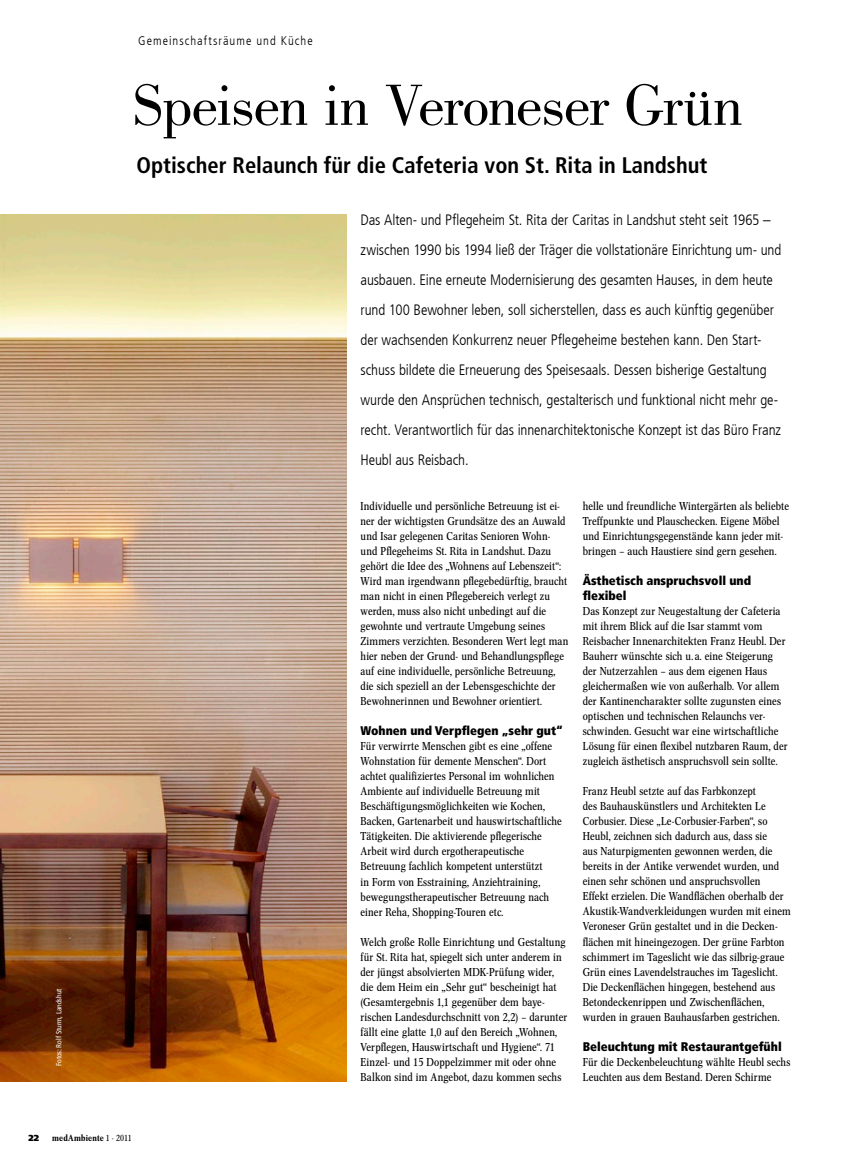
<style>
.page{position:relative;width:844px;height:1170px;background:#fff}
.page>*{position:absolute;margin:0;border:0;box-sizing:border-box;transform-origin:0 0}
.t1{font:60px "Bodoni Std";letter-spacing:-.02em;color:#000}
.t2{font:700 condensed 22.5px "Frutiger LT Com";color:#000}
.t3{font:300 condensed 15px/30px "Frutiger LT Com";letter-spacing:-.005em;color:#000}
.t4{font:900 condensed 12.5px/15px "Frutiger LT Com";color:#000}
.t5{font:300 condensed 12.5px "Frutiger LT Com";letter-spacing:.08em;color:#000}
.t6{font:11.25px/15px "Concorde Nova";letter-spacing:.01em;color:#000}
.t7{font:500 8.75px "Concorde Nova";letter-spacing:.025em;color:#000}
.t8{font:900 8.75px "Frutiger LT Com";color:#000}
.t9{font:condensed 7.5px "Frutiger LT Com";color:#fff}
.s1{font-weight:400}
</style>
<div class="page">
<img style="left:0;top:215px;width:346px;height:866px">
<p class="t9" style="left:54px;top:1065px;width:79px;rotate:-90deg">Fotos: Rolf Sturm, Landshut</p>
<p class="t5" style="left:138px;top:34px;width:176px">Gemeinschaftsräume und Küche</p>
<h1 class="t1" style="left:133px;top:72px;width:611px">Speisen in Veroneser Grün</h1>
<h2 class="t2" style="left:136px;top:151px;width:572px">Optischer Relaunch für die Cafeteria von St. Rita in Landshut</h2>
<p class="t3" style="left:360px;top:205px;width:422px">Das Alten- und Pflegeheim St. Rita der Caritas in Landshut steht seit 1965 – zwischen 1990 bis 1994 ließ der Träger die vollstationäre Einrichtung um- und ausbauen. Eine erneute Modernisierung des gesamten Hauses, in dem heute rund 100 Bewohner leben, soll sicherstellen, dass es auch künftig gegenüber der wachsenden Konkurrenz neuer Pflegeheime bestehen kann. Den Start&shy;schuss bildete die Erneuerung des Speisesaals. Dessen bisherige Gestaltung wurde den Ansprüchen technisch, gestalterisch und funktional nicht mehr ge&shy;recht. Verantwortlich für das innenarchitektonische Konzept ist das Büro Franz Heubl aus Reisbach.</p>
<p class="t6" style="left:360px;top:499px;width:209px">Individuelle und persönliche Betreuung ist ei&shy;ner der wichtigsten Grundsätze des an Auwald und Isar gelegenen Caritas Senioren Wohn&shy;und Pflegeheims St. Rita in Landshut. Dazu gehört die Idee des „Wohnens auf Lebenszeit“:<br>Wird man irgendwann pflegebedürftig, braucht man nicht in einen Pflegebereich verlegt zu werden, muss also nicht unbedingt auf die gewohnte und vertraute Umgebung seines Zimmers verzichten. Besonderen Wert legt man hier neben der Grund- und Behandlungspflege auf eine individuelle, persönliche Betreuung, die sich speziell an der Lebensgeschichte der Bewohnerinnen und Bewohner orientiert.</p>
<p class="t4" style="left:360px;top:723px;width:204px">Wohnen und Verpflegen „sehr gut“</p>
<p class="t6" style="left:360px;top:739px;width:203px">Für verwirrte Menschen gibt es eine „offene Wohnstation für demente Menschen“. Dort achtet qualifiziertes Personal im wohnlichen Ambiente auf individuelle Betreuung mit Beschäftigungsmöglichkeiten wie Kochen, Backen, Gartenarbeit und hauswirtschaftliche Tätigkeiten. Die aktivierende pflegerische Arbeit wird durch ergotherapeutische Betreuung fachlich kompetent unterstützt<br>in Form von Esstraining, Anziehtraining, bewegungstherapeutischer Betreuung nach einer Reha, Shopping-Touren etc.</p>
<p class="t6" style="left:360px;top:934px;width:208px">Welch große Rolle Einrichtung und Gestaltung für St. Rita hat, spiegelt sich unter anderem in der jüngst absolvierten MDK-Prüfung wider, die dem Heim ein „Sehr gut“ bescheinigt hat (Gesamtergebnis 1,1 gegenüber dem baye&shy;rischen Landesdurchschnitt von 2,2) – darunter fällt eine glatte 1,0 auf den Bereich „Wohnen, Verpflegen, Hauswirtschaft und Hygiene“. 71<br>Einzel- und 15 Doppelzimmer mit oder ohne Balkon sind im Angebot, dazu kommen sechs</p>
<p class="t6" style="left:582px;top:499px;width:208px">helle und freundliche Wintergärten als beliebte Treffpunkte und Plauschecken. Eigene Möbel und Einrichtungsgegenstände kann jeder mit&shy;bringen – auch Haustiere sind gern gesehen.</p>
<p class="t4" style="left:582px;top:573px;width:170px">Ästhetisch anspruchsvoll und flexibel</p>
<p class="t6" style="left:582px;top:604px;width:206px">Das Konzept zur Neugestaltung der Cafeteria mit ihrem Blick auf die Isar stammt vom Reisbacher Innenarchitekten Franz Heubl. Der Bauherr wünschte sich u. a. eine Steigerung der Nutzerzahlen – aus dem eigenen Haus gleichermaßen wie von außerhalb. Vor allem der Kantinencharakter sollte zugunsten eines optischen und technischen Relaunchs ver&shy;schwinden. Gesucht war eine wirtschaftliche Lösung für einen flexibel nutzbaren Raum, der zugleich ästhetisch anspruchsvoll sein sollte.</p>
<p class="t6" style="left:582px;top:784px;width:209px">Franz Heubl setzte auf das Farbkonzept<br>des Bauhauskünstlers und Architekten Le Corbusier. Diese „Le-Corbusier-Farben“, so Heubl, zeichnen sich dadurch aus, dass sie<br>aus Naturpigmenten gewonnen werden, die bereits in der Antike verwendet wurden, und einen sehr schönen und anspruchsvollen<br>Effekt erzielen. Die Wandflächen oberhalb der Akustik-Wandverkleidungen wurden mit einem Veroneser Grün gestaltet und in die Decken&shy;flächen mit hineingezogen. Der grüne Farbton schimmert im Tageslicht wie das silbrig-graue Grün eines Lavendelstrauches im Tageslicht.<br>Die Deckenflächen hingegen, bestehend aus Betondeckenrippen und Zwischenflächen, wurden in grauen Bauhausfarben gestrichen.</p>
<p class="t4" style="left:582px;top:1038px;width:200px">Beleuchtung mit Restaurantgefühl</p>
<p class="t6" style="left:582px;top:1054px;width:209px">Für die Deckenbeleuchtung wählte Heubl sechs<br>Leuchten aus dem Bestand. Deren Schirme</p>
<p class="t8" style="left:28px;top:1132px;width:12px">22</p>
<p class="t7" style="left:52px;top:1133px;width:81px">medAmbiente <span class="s1">1 · 2011</span></p>
</div>
